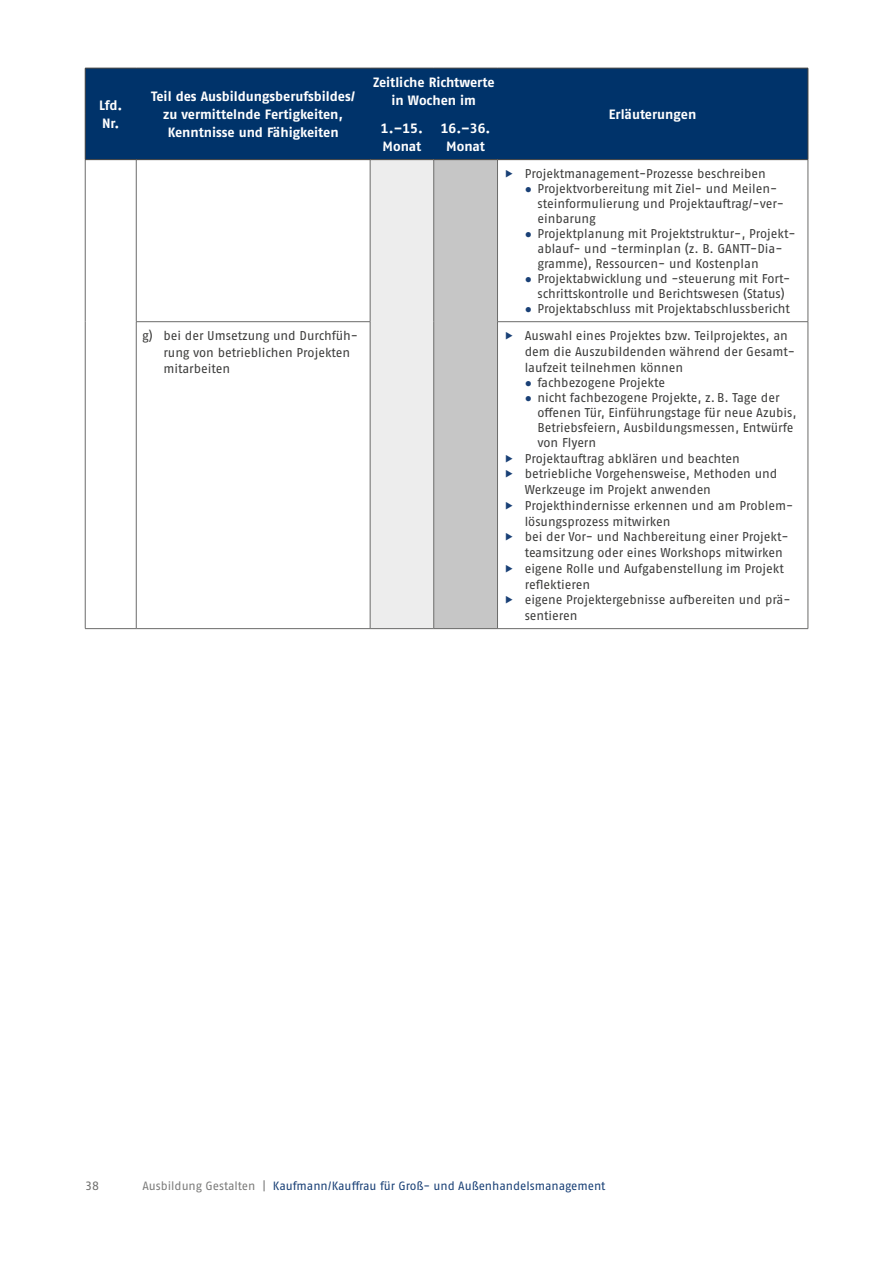
<style>
.page{position:relative;width:893px;height:1263px;background:#fff}
.page>*{position:absolute;margin:0;border:0;box-sizing:border-box;transform-origin:0 0}
.id1574{font:700 13.5px/18px "Fago Pro";color:#fff;text-align:center}
.id1586{font:12.75px/15px "Fago Pro";letter-spacing:-.005em;color:#3c3c3b}
.t1{font:12px "Fago Pro";letter-spacing:-.005em;color:#194076}
.t2{font:12px "Fago Pro";color:#6b6b6a}
.s1{font-family:"Segoe UI";font-size:12px;color:#194076}
.s2{color:#7c7c7b}
</style>
<div class="page">
<div style="left:86px;top:69px;width:722px;height:90px;background:#00336a"></div>
<svg style="left:86px;top:160px;width:722px;height:468px"></svg>
<div style="left:370px;top:160px;width:64px;height:469px;background:#ededed"></div>
<div style="left:434px;top:160px;width:63px;height:469px;background:#c6c6c6"></div>
<hr style="left:497px;top:160px;width:1px;height:161px;background:#6b6b6a">
<hr style="left:497px;top:322px;width:1px;height:306px;background:#6b6b6a">
<hr style="left:434px;top:628px;width:63px;height:1px;background:#6b6b6a">
<hr style="left:370px;top:160px;width:1px;height:161px;background:#6b6b6a">
<hr style="left:433px;top:160px;width:1px;height:162px;background:#6b6b6a">
<hr style="left:370px;top:322px;width:1px;height:306px;background:#6b6b6a">
<hr style="left:433px;top:322px;width:1px;height:306px;background:#6b6b6a">
<hr style="left:370px;top:628px;width:64px;height:1px;background:#6b6b6a">
<hr style="left:85px;top:160px;width:1px;height:162px;background:#6b6b6a">
<hr style="left:136px;top:160px;width:1px;height:161px;background:#6b6b6a">
<hr style="left:85px;top:322px;width:1px;height:306px;background:#6b6b6a">
<hr style="left:136px;top:322px;width:1px;height:306px;background:#6b6b6a">
<hr style="left:85px;top:628px;width:51px;height:1px;background:#6b6b6a">
<hr style="left:85px;top:68px;width:51px;height:1px;background:#3c3c3b">
<hr style="left:85px;top:68px;width:1px;height:46px;background:#3c3c3b">
<hr style="left:136px;top:68px;width:234px;height:1px;background:#3c3c3b">
<hr style="left:370px;top:68px;width:64px;height:1px;background:#3c3c3b">
<hr style="left:434px;top:68px;width:63px;height:1px;background:#3c3c3b">
<hr style="left:497px;top:68px;width:311px;height:1px;background:#3c3c3b">
<hr style="left:808px;top:68px;width:1px;height:46px;background:#3c3c3b">
<hr style="left:85px;top:114px;width:1px;height:46px;background:#3c3c3b">
<hr style="left:808px;top:114px;width:1px;height:46px;background:#3c3c3b">
<hr style="left:85px;top:159px;width:51px;height:1px;background:#3c3c3b">
<hr style="left:136px;top:159px;width:234px;height:1px;background:#3c3c3b">
<hr style="left:370px;top:159px;width:64px;height:1px;background:#3c3c3b">
<hr style="left:434px;top:159px;width:63px;height:1px;background:#3c3c3b">
<hr style="left:497px;top:159px;width:311px;height:1px;background:#3c3c3b">
<hr style="left:808px;top:160px;width:1px;height:161px;background:#6b6b6a">
<hr style="left:808px;top:322px;width:1px;height:306px;background:#6b6b6a">
<hr style="left:136px;top:321px;width:234px;height:1px;background:#6b6b6a">
<hr style="left:136px;top:628px;width:234px;height:1px;background:#6b6b6a">
<hr style="left:497px;top:321px;width:311px;height:1px;background:#6b6b6a">
<hr style="left:497px;top:628px;width:311px;height:1px;background:#6b6b6a">
<svg style="left:506px;top:170px;width:7px;height:8px"></svg>
<svg style="left:506px;top:332px;width:7px;height:8px"></svg>
<svg style="left:506px;top:454px;width:7px;height:8px"></svg>
<svg style="left:506px;top:470px;width:7px;height:8px"></svg>
<svg style="left:506px;top:502px;width:7px;height:7px"></svg>
<svg style="left:506px;top:533px;width:7px;height:8px"></svg>
<svg style="left:506px;top:565px;width:7px;height:7px"></svg>
<svg style="left:506px;top:596px;width:7px;height:8px"></svg>
<p class="id1574" style="left:99px;top:97px;width:25px">Lfd.</p>
<p class="id1574" style="left:102px;top:115px;width:19px">Nr.</p>
<p class="id1574" style="left:151px;top:88px;width:206px">Teil des Ausbildungsberufsbildes/ zu vermittelnde Fertigkeiten,<br>Kenntnisse und Fähigkeiten</p>
<p class="id1574" style="left:373px;top:74px;width:123px">Zeitliche Richtwerte in Wochen im</p>
<p class="id1574" style="left:381px;top:119px;width:43px;text-align:left">1.–15.<br>Monat</p>
<p class="id1574" style="left:441px;top:119px;width:51px">16.–36.<br>Monat</p>
<p class="id1574" style="left:609px;top:105px;width:89px">Erläuterungen</p>
<p class="id1586" style="left:525px;top:166px;width:243px">Projektmanagement-Prozesse beschreiben</p>
<p class="id1586" style="left:537px;top:181px;width:248px;text-indent:-13px"><span class="s1">●</span> Projektvorbereitung mit Ziel- und Meilen&shy;steinformulierung und Projektauftrag/-ver&shy;einbarung</p>
<p class="id1586" style="left:537px;top:226px;width:259px;text-indent:-13px"><span class="s1">●</span> Projektplanung mit Projektstruktur-, Projekt&shy;ablauf- und -terminplan (z. B. GANTT-Dia&shy;gramme), Ressourcen- und Kostenplan</p>
<p class="id1586" style="left:525px;top:271px;width:267px;text-align:center"><span class="s1">●</span> Projektabwicklung und -steuerung mit Fort&shy;schrittskontrolle und Berichtswesen (Status)</p>
<p class="id1586" style="left:525px;top:301px;width:267px"><span class="s1">●</span> Projektabschluss mit Projektabschlussbericht</p>
<p class="id1586" style="left:163px;top:328px;width:196px;line-height:16.5px;text-indent:-21px">g) bei der Umsetzung und Durchfüh&shy;rung von betrieblichen Projekten mitarbeiten</p>
<p class="id1586" style="left:525px;top:328px;width:272px;line-height:15.8px">Auswahl eines Projektes bzw. Teilprojektes, an dem die Auszubildenden während der Gesamt&shy;laufzeit teilnehmen können</p>
<p class="id1586" style="left:525px;top:375px;width:142px"><span class="s1">●</span> fachbezogene Projekte</p>
<p class="id1586" style="left:537px;top:390px;width:261px;text-indent:-13px"><span class="s1">●</span> nicht fachbezogene Projekte, z. B. Tage der offenen Tür, Einführungstage für neue Azubis, Betriebsfeiern, Ausbildungsmessen, Entwürfe von Flyern</p>
<p class="id1586" style="left:525px;top:451px;width:217px">Projektauftrag abklären und beachten</p>
<p class="id1586" style="left:525px;top:466px;width:254px;line-height:15.8px">betriebliche Vorgehensweise, Methoden und<br>Werkzeuge im Projekt anwenden</p>
<p class="id1586" style="left:525px;top:497px;width:270px;line-height:15.8px">Projekthindernisse erkennen und am Problem&shy;lösungsprozess mitwirken</p>
<p class="id1586" style="left:525px;top:529px;width:265px;line-height:15.8px">bei der Vor- und Nachbereitung einer Projekt&shy;teamsitzung oder eines Workshops mitwirken</p>
<p class="id1586" style="left:525px;top:560px;width:261px;line-height:15.8px">eigene Rolle und Aufgabenstellung im Projekt reflektieren</p>
<p class="id1586" style="left:525px;top:592px;width:267px;line-height:15.8px">eigene Projektergebnisse aufbereiten und prä&shy;sentieren</p>
<p class="t2" style="left:85px;top:1178px;width:15px">38</p>
<p class="t1" style="left:142px;top:1178px;width:465px"><span class="s2">Ausbildung Gestalten |</span> Kaufmann/Kauffrau für Groß- und Außenhandelsmanagement</p>
</div>
